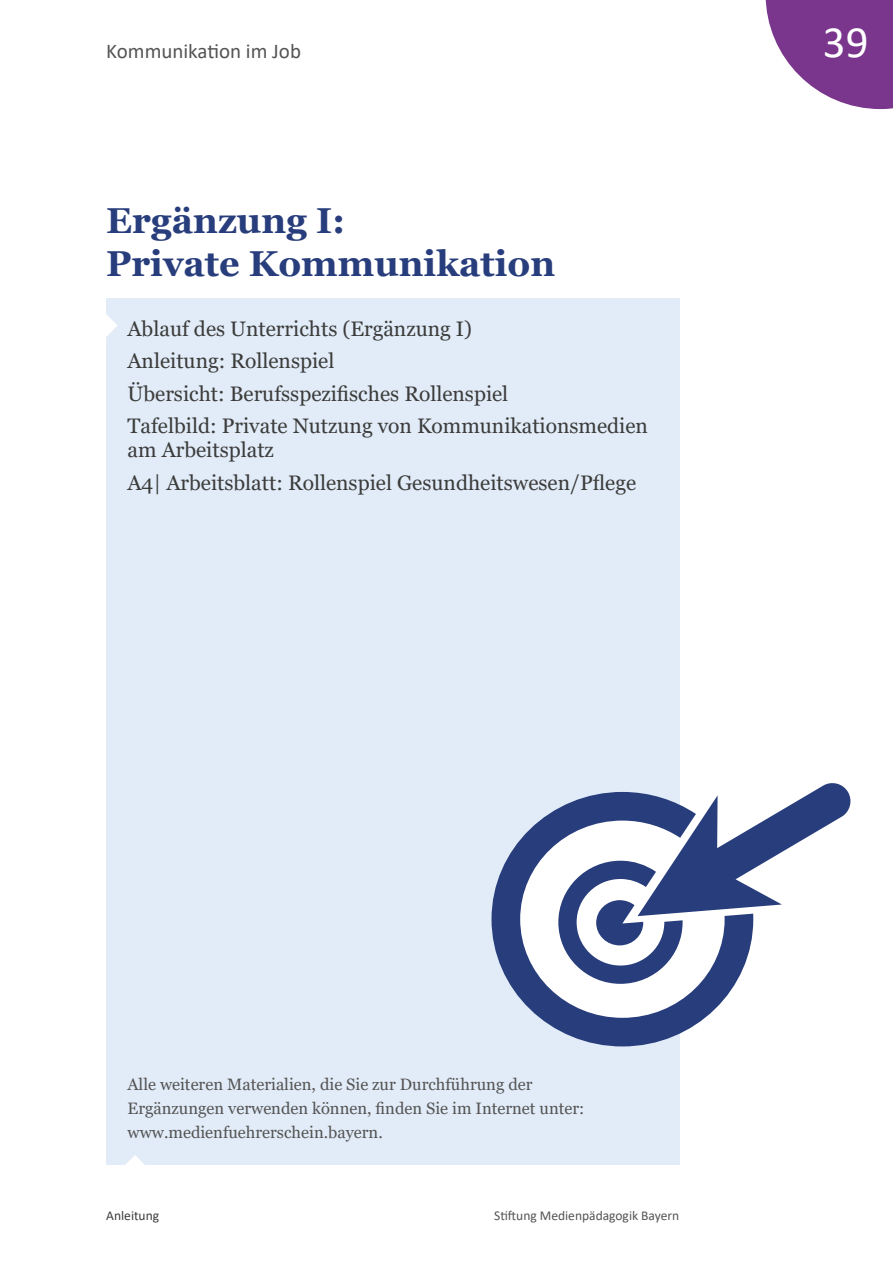
<style>
.page{position:relative;width:893px;height:1263px;background:#fff}
.page>*{position:absolute;margin:0;border:0;box-sizing:border-box;transform-origin:0 0}
.t1{font:45px "Calibri";color:#fff}
.t2{font:700 36px/43.2px "Georgia";color:#283d7c}
.t3{font:21px/32.5px "Georgia";color:#3c3c3b}
.t4{font:21px "Calibri";color:#555454}
.t5{font:16.5px/24px "Georgia";color:#555454}
.t6{font:13.5px "Calibri";color:#555454}
.t7{font:13.5px "Calibri";color:#3c3c3b}
</style>
<div class="page">
<svg style="left:766px;top:0;width:127px;height:109px"></svg>
<div style="left:106px;top:298px;width:573px;height:867px;background:#e1ecf8"></div>
<svg style="left:106px;top:314px;width:12px;height:23px"></svg>
<svg style="left:125px;top:1155px;width:20px;height:10px"></svg>
<svg style="left:491px;top:808px;width:244px;height:238px"></svg>
<svg style="left:558px;top:780px;width:293px;height:204px"></svg>
<p class="t4" style="left:106px;top:37px;width:196px">Kommunikation im Job</p>
<h2 class="t2" style="left:106px;top:199px;width:450px">Ergänzung I:<br>Private Kommunikation</h2>
<p class="t3" style="left:128px;top:312px;width:522px">Ablauf des Unterrichts (Ergänzung I)<br>Anleitung: Rollenspiel<br>Übersicht: Berufsspezifisches Rollenspiel<br>Tafelbild: Private Nutzung von Kommunikationsmedien</p>
<p class="t3" style="left:128px;top:434px;width:510px">am Arbeitsplatz<br>A4| Arbeitsblatt: Rollenspiel Gesundheitswesen/Pflege</p>
<h1 class="t1" style="left:823px;top:11px;width:47px">39</h1>
<p class="t5" style="left:128px;top:1072px;width:458px">Alle weiteren Materialien, die Sie zur Durchführung der<br>Ergänzungen verwenden können, finden Sie im Internet unter: www.medienfuehrerschein.bayern.</p>
<p class="t7" style="left:106px;top:1206px;width:54px">Anleitung</p>
<p class="t6" style="left:494px;top:1206px;width:187px">Stiftung Medienpädagogik Bayern</p>
</div>
